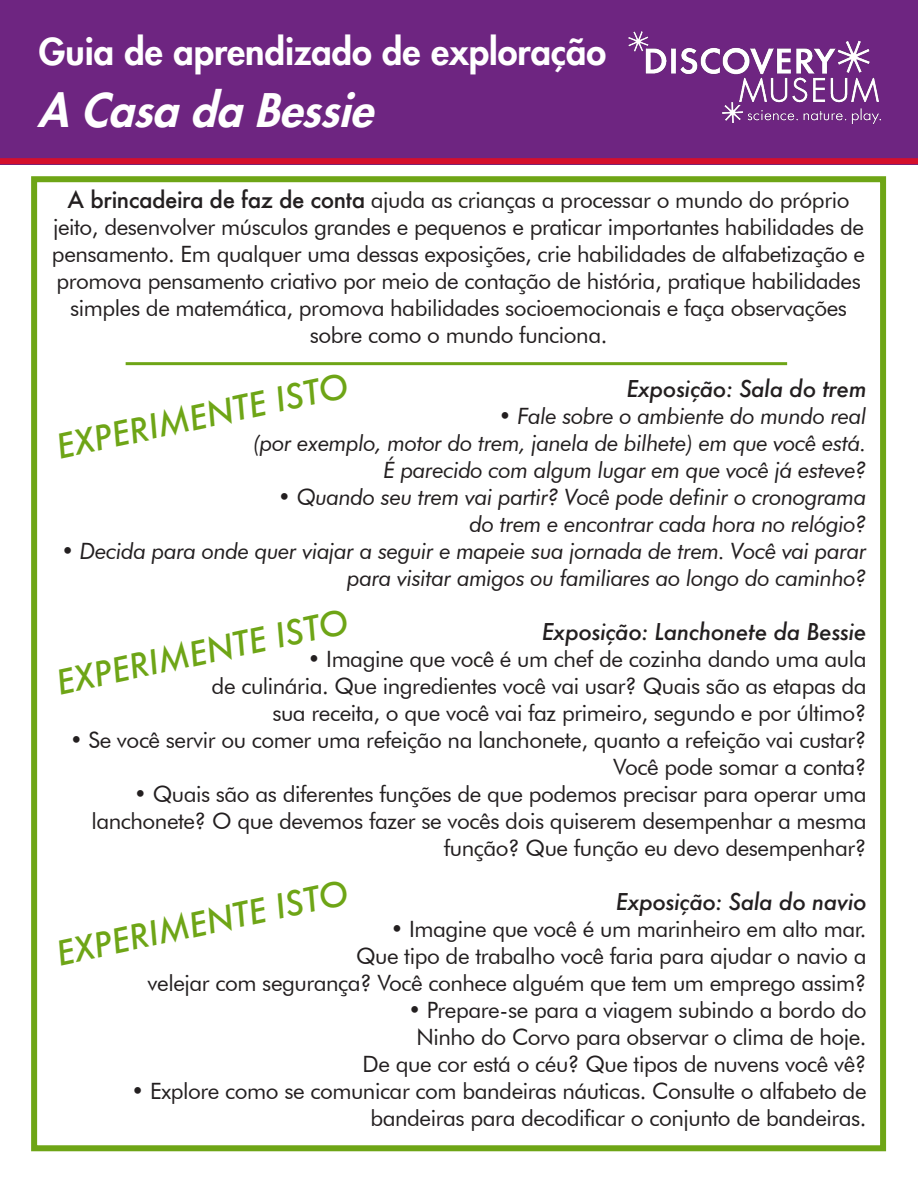
<style>
.page{position:relative;width:918px;height:1188px;background:#fff}
.page>*{position:absolute;margin:0;border:0;box-sizing:border-box;transform-origin:0 0}
.t1{font:italic 800 45px "Futura Std";color:#fff}
.t2{font:800 36px "Futura Std";color:#fff}
.t3{font:italic 500 33px "Futura";color:#6ea516}
.t4{font:22.5px/27px "Futura BT";letter-spacing:-.02em;color:#231f20;text-align:right}
.t5{font:italic 22.5px/27px "Futura BT";letter-spacing:-.02em;color:#231f20;text-align:right}
.t6{font:italic 500 22.5px "Futura";letter-spacing:-.02em;color:#231f20}
.s1{font-family:"Futura";font-weight:500}
.s2{font-style:italic}
</style>
<div class="page">
<div style="left:0;top:0;width:918px;height:164px;background:#6e2581"></div>
<img style="left:628px;top:31px;width:253px;height:93px">
<div style="left:0;top:158px;width:918px;height:6px;background:#d40f2c"></div>
<div style="left:31px;top:176px;width:855px;height:975px;border:6px solid #6ea516"></div>
<hr style="left:126px;top:362px;width:661px;height:3px;background:#6ea516">
<p class="t2" style="left:39px;top:29px;width:569px">Guia de aprendizado de exploração</p>
<p class="t1" style="left:38px;top:82px;width:350px">A Casa da Bessie</p>
<p class="t4" style="left:52px;top:186px;width:815px;text-align:center"><span class="s1">A brincadeira de faz de conta</span> ajuda as crianças a processar o mundo do próprio jeito, desenvolver músculos grandes e pequenos e praticar importantes habilidades de pensamento. Em qualquer uma dessas exposições, crie habilidades de alfabetização e promova pensamento criativo por meio de contação de história, pratique habilidades simples de matemática, promova habilidades socioemocionais e faça observações sobre como o mundo funciona.</p>
<p class="t6" style="left:626px;top:373px;width:242px">Exposição: Sala do trem</p>
<p class="t5" style="left:253px;top:402px;width:615px">• Fale sobre o ambiente do mundo real<br>(por exemplo, motor do trem, janela de bilhete) em que você está.<br>É parecido com algum lugar em que você já esteve?</p>
<p class="t5" style="left:278px;top:483px;width:590px">• Quando seu trem vai partir? Você pode definir o cronograma do trem e encontrar cada hora no relógio?</p>
<p class="t5" style="left:61px;top:537px;width:807px">• Decida para onde quer viajar a seguir e mapeie sua jornada de trem. Você vai parar para visitar amigos ou familiares ao longo do caminho?</p>
<p class="t6" style="left:542px;top:616px;width:326px">Exposição: Lanchonete da Bessie</p>
<p class="t4" style="left:212px;top:645px;width:656px"><span class="s2">•</span> Imagine que você é um chef de cozinha dando uma aula<br>de culinária. Que ingredientes você vai usar? Quais são as etapas da sua receita, o que você vai faz primeiro, segundo e por último?</p>
<p class="t4" style="left:70px;top:726px;width:798px"><span class="s2">•</span> Se você servir ou comer uma refeição na lanchonete, quanto a refeição vai custar?<br>Você pode somar a conta?</p>
<p class="t4" style="left:91px;top:780px;width:777px"><span class="s2">•</span> Quais são as diferentes funções de que podemos precisar para operar uma lanchonete? O que devemos fazer se vocês dois quiserem desempenhar a mesma função? Que função eu devo desempenhar?</p>
<p class="t6" style="left:616px;top:886px;width:252px">Exposição: Sala do navio</p>
<p class="t4" style="left:148px;top:915px;width:720px"><span class="s2">•</span> Imagine que você é um marinheiro em alto mar.<br>Que tipo de trabalho você faria para ajudar o navio a<br>velejar com segurança? Você conhece alguém que tem um emprego assim?</p>
<p class="t4" style="left:363px;top:996px;width:505px"><span class="s2">•</span> Prepare-se para a viagem subindo a bordo do<br>Ninho do Corvo para observar o clima de hoje.<br>De que cor está o céu? Que tipos de nuvens você vê?</p>
<p class="t4" style="left:131px;top:1077px;width:737px"><span class="s2">•</span> Explore como se comunicar com bandeiras náuticas. Consulte o alfabeto de bandeiras para decodificar o conjunto de bandeiras.</p>
<p class="t3" style="left:52px;top:425px;width:298px;rotate:-12deg">EXPERIMENTE ISTO</p>
<p class="t3" style="left:52px;top:661px;width:298px;rotate:-12deg">EXPERIMENTE ISTO</p>
<p class="t3" style="left:52px;top:932px;width:298px;rotate:-12deg">EXPERIMENTE ISTO</p>
</div>
